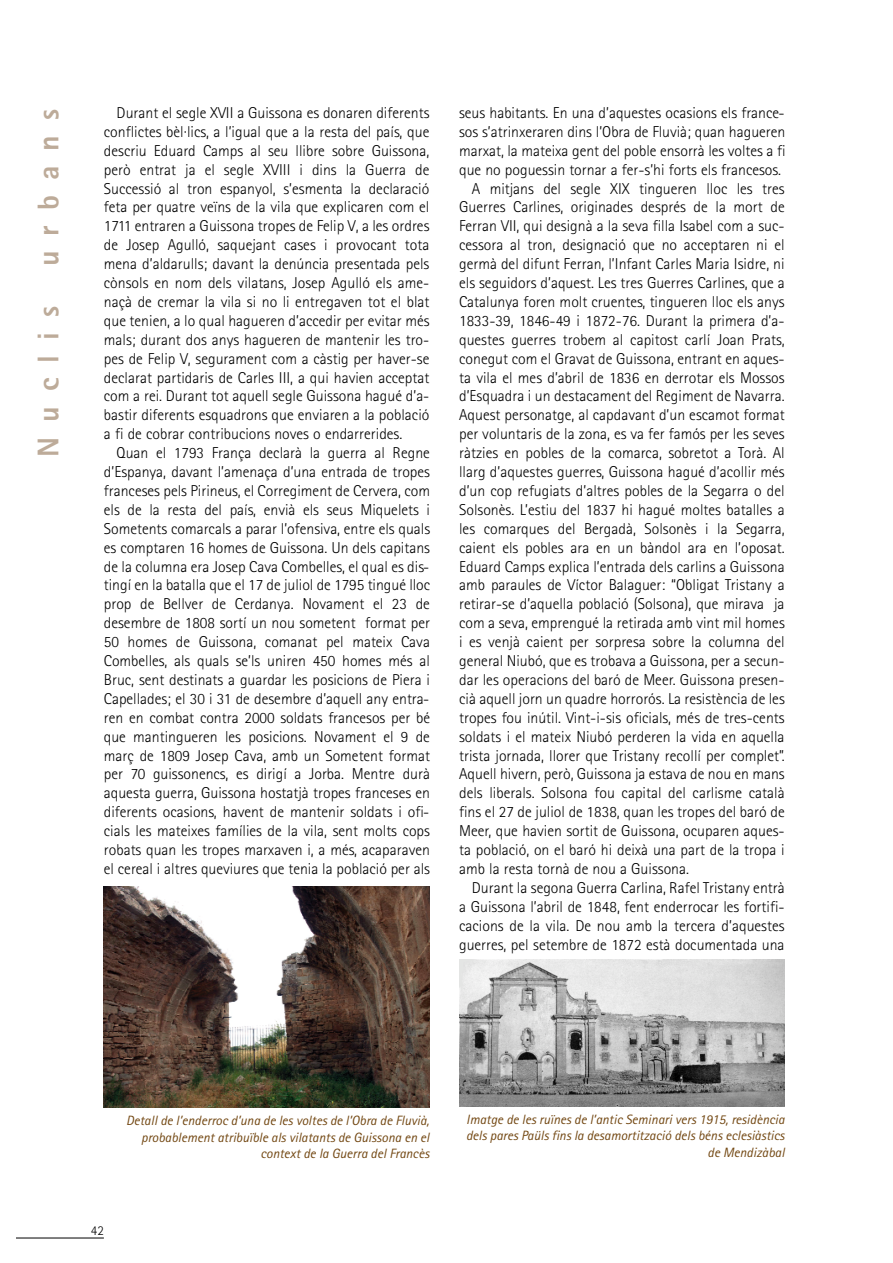
<style>
.page{position:relative;width:893px;height:1263px;background:#fff}
.page>*{position:absolute;margin:0;border:0;box-sizing:border-box;transform-origin:0 0}
.t1{font:800 30px "Rotis Sans Serif";letter-spacing:.5em;color:#bdab99}
.t2{font:300 15.75px/18.9px "Rotis Sans Serif";color:#000;text-align:justify}
.t3{font:italic 13.5px/16.2px "Rotis Sans Serif";color:#734813;text-align:right}
.t4{font:300 13.5px "Rotis Sans Serif";color:#000}
</style>
<div class="page">
<svg style="left:17px;top:1238px;width:87px;height:1px"></svg>
<img style="left:104px;top:887px;width:325px;height:220px">
<img style="left:459px;top:959px;width:325px;height:147px">
<h1 class="t1" style="left:38px;top:266px;width:159px;rotate:-90deg">urbans</h1>
<p class="t2" style="left:104px;top:105px;width:327px;text-indent:13px">Durant el segle XVII a Guissona es donaren diferents conflictes bèl·lics, a l’igual que a la resta del país, que descriu Eduard Camps al seu llibre sobre Guissona, però entrat ja el segle XVIII i dins la Guerra de Successió al tron espanyol, s’esmenta la declaració feta per quatre veïns de la vila que explicaren com el 1711 entraren a Guissona tropes de Felip V, a les ordres de Josep Agulló, saquejant cases i provocant tota mena d’aldarulls; davant la denúncia presentada pels cònsols en nom dels vilatans, Josep Agulló els ame&shy;naçà de cremar la vila si no li entregaven tot el blat que tenien, a lo qual hagueren d’accedir per evitar més mals; durant dos anys hagueren de mantenir les tro&shy;pes de Felip V, segurament com a càstig per haver-se declarat partidaris de Carles III, a qui havien acceptat com a rei. Durant tot aquell segle Guissona hagué d’a&shy;bastir diferents esquadrons que enviaren a la població a fi de cobrar contribucions noves o endarrerides.</p>
<p class="t2" style="left:104px;top:445px;width:328px;text-indent:13px">Quan el 1793 França declarà la guerra al Regne d’Espanya, davant l’amenaça d’una entrada de tropes franceses pels Pirineus, el Corregiment de Cervera, com els de la resta del país, envià els seus Miquelets i Sometents comarcals a parar l’ofensiva, entre els quals es comptaren 16 homes de Guissona. Un dels capitans de la columna era Josep Cava Combelles, el qual es dis&shy;tingí en la batalla que el 17 de juliol de 1795 tingué lloc prop de Bellver de Cerdanya. Novament el 23 de desembre de 1808 sortí un nou sometent format per 50 homes de Guissona, comanat pel mateix Cava Combelles, als quals se’ls uniren 450 homes més al Bruc, sent destinats a guardar les posicions de Piera i Capellades; el 30 i 31 de desembre d’aquell any entra&shy;ren en combat contra 2000 soldats francesos per bé que mantingueren les posicions. Novament el 9 de març de 1809 Josep Cava, amb un Sometent format per 70 guissonencs, es dirigí a Jorba. Mentre durà aquesta guerra, Guissona hostatjà tropes franceses en diferents ocasions, havent de mantenir soldats i ofi&shy;cials les mateixes famílies de la vila, sent molts cops robats quan les tropes marxaven i, a més, acaparaven el cereal i altres queviures que tenia la població per als</p>
<h1 class="t1" style="left:38px;top:457px;width:152px;rotate:-90deg">Nuclis</h1>
<p class="t2" style="left:459px;top:105px;width:327px">seus habitants. En una d’aquestes ocasions els france-</p>
<p class="t2" style="left:459px;top:124px;width:328px">sos s’atrinxeraren dins l’Obra de Fluvià; quan hagueren</p>
<p class="t2" style="left:459px;top:143px;width:328px">marxat, la mateixa gent del poble ensorrà les voltes a fi</p>
<p class="t2" style="left:459px;top:161px;width:323px">que no poguessin tornar a fer-s’hi forts els francesos.</p>
<p class="t2" style="left:472px;top:180px;width:314px">A mitjans del segle XIX tingueren lloc les tres</p>
<p class="t2" style="left:459px;top:199px;width:327px">Guerres Carlines, originades després de la mort de</p>
<p class="t2" style="left:459px;top:218px;width:327px">Ferran VII, qui designà a la seva filla Isabel com a suc-</p>
<p class="t2" style="left:459px;top:237px;width:327px">cessora al tron, designació que no acceptaren ni el</p>
<p class="t2" style="left:459px;top:256px;width:327px">germà del difunt Ferran, l’Infant Carles Maria Isidre, ni</p>
<p class="t2" style="left:459px;top:275px;width:327px">els seguidors d’aquest. Les tres Guerres Carlines, que a</p>
<p class="t2" style="left:459px;top:294px;width:327px">Catalunya foren molt cruentes, tingueren lloc els anys</p>
<p class="t2" style="left:459px;top:313px;width:327px">1833-39, 1846-49 i 1872-76. Durant la primera d’a-</p>
<p class="t2" style="left:459px;top:332px;width:327px">questes guerres trobem al capitost carlí Joan Prats,</p>
<p class="t2" style="left:459px;top:350px;width:327px">conegut com el Gravat de Guissona, entrant en aques-</p>
<p class="t2" style="left:459px;top:369px;width:327px">ta vila el mes d’abril de 1836 en derrotar els Mossos</p>
<p class="t2" style="left:459px;top:388px;width:327px">d’Esquadra i un destacament del Regiment de Navarra.</p>
<p class="t2" style="left:459px;top:407px;width:327px">Aquest personatge, al capdavant d’un escamot format</p>
<p class="t2" style="left:459px;top:426px;width:327px">per voluntaris de la zona, es va fer famós per les seves</p>
<p class="t2" style="left:459px;top:445px;width:327px">ràtzies en pobles de la comarca, sobretot a Torà. Al</p>
<p class="t2" style="left:459px;top:464px;width:327px">llarg d’aquestes guerres, Guissona hagué d’acollir més</p>
<p class="t2" style="left:459px;top:483px;width:327px">d’un cop refugiats d’altres pobles de la Segarra o del</p>
<p class="t2" style="left:459px;top:502px;width:327px">Solsonès. L’estiu del 1837 hi hagué moltes batalles a</p>
<p class="t2" style="left:459px;top:521px;width:327px">les comarques del Bergadà, Solsonès i la Segarra,</p>
<p class="t2" style="left:459px;top:539px;width:327px">caient els pobles ara en un bàndol ara en l’oposat.</p>
<p class="t2" style="left:459px;top:558px;width:327px">Eduard Camps explica l’entrada dels carlins a Guissona</p>
<p class="t2" style="left:459px;top:577px;width:327px">amb paraules de Víctor Balaguer: “Obligat Tristany a</p>
<p class="t2" style="left:459px;top:596px;width:327px">retirar-se d’aquella població (Solsona), que mirava ja</p>
<p class="t2" style="left:459px;top:615px;width:327px">com a seva, emprengué la retirada amb vint mil homes</p>
<p class="t2" style="left:459px;top:634px;width:327px">i es venjà caient per sorpresa sobre la columna del</p>
<p class="t2" style="left:459px;top:653px;width:327px">general Niubó, que es trobava a Guissona, per a secun-</p>
<p class="t2" style="left:459px;top:672px;width:327px">dar les operacions del baró de Meer. Guissona presen-</p>
<p class="t2" style="left:459px;top:691px;width:327px">cià aquell jorn un quadre horrorós. La resistència de les</p>
<p class="t2" style="left:459px;top:710px;width:327px">tropes fou inútil. Vint-i-sis oficials, més de tres-cents</p>
<p class="t2" style="left:459px;top:728px;width:327px">soldats i el mateix Niubó perderen la vida en aquella</p>
<p class="t2" style="left:459px;top:747px;width:327px">trista jornada, llorer que Tristany recollí per complet”.</p>
<p class="t2" style="left:459px;top:766px;width:327px">Aquell hivern, però, Guissona ja estava de nou en mans</p>
<p class="t2" style="left:459px;top:785px;width:327px">dels liberals. Solsona fou capital del carlisme català</p>
<p class="t2" style="left:459px;top:804px;width:327px">fins el 27 de juliol de 1838, quan les tropes del baró de</p>
<p class="t2" style="left:459px;top:823px;width:327px">Meer, que havien sortit de Guissona, ocuparen aques-</p>
<p class="t2" style="left:459px;top:842px;width:327px">ta població, on el baró hi deixà una part de la tropa i</p>
<p class="t2" style="left:459px;top:861px;width:231px">amb la resta tornà de nou a Guissona.</p>
<p class="t2" style="left:472px;top:880px;width:314px">Durant la segona Guerra Carlina, Rafel Tristany entrà</p>
<p class="t2" style="left:459px;top:899px;width:327px">a Guissona l’abril de 1848, fent enderrocar les fortifi-</p>
<p class="t2" style="left:459px;top:917px;width:327px">cacions de la vila. De nou amb la tercera d’aquestes</p>
<p class="t2" style="left:459px;top:936px;width:327px">guerres, pel setembre de 1872 està documentada una</p>
<p class="t3" style="left:126px;top:1114px;width:305px">Detall de l’enderroc d’una de les voltes de l’Obra de Fluvià, probablement atribuïble als vilatants de Guissona en el context de la Guerra del Francès</p>
<p class="t3" style="left:466px;top:1113px;width:320px">Imatge de les ruïnes de l’antic Seminari vers 1915, residència dels pares Paüls fins la desamortització dels béns eclesiàstics de Mendizàbal</p>
<p class="t4" style="left:91px;top:1226px;width:14px">42</p>
</div>
